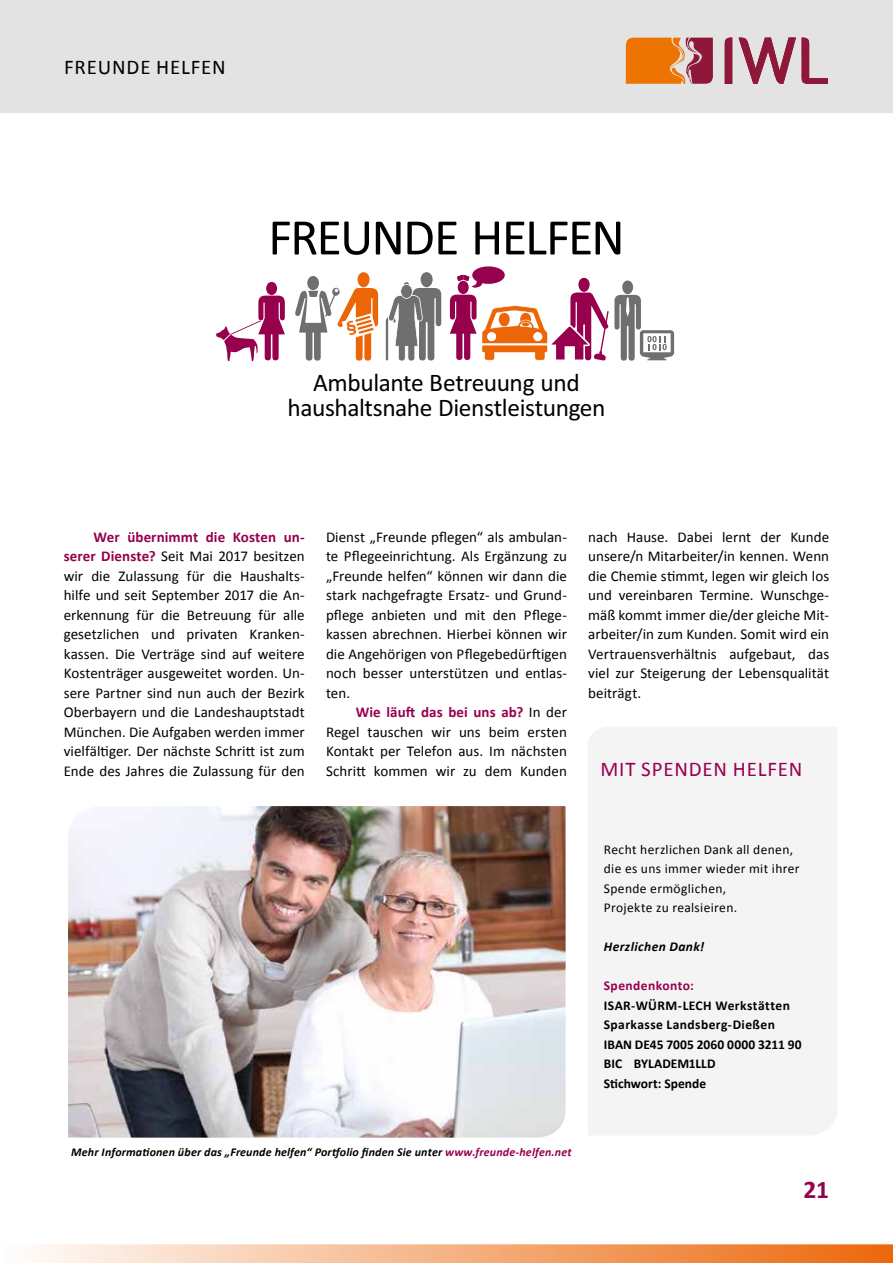
<style>
.page{position:relative;width:893px;height:1263px;background:#fff}
.page>*{position:absolute;margin:0;border:0;box-sizing:border-box;transform-origin:0 0}
.t1{font:51.75px "Calibri";letter-spacing:-.035em;color:#000}
.t2{font:700 25.5px "Calibri";color:#96004d}
.t3{font:25.35px/24.9px "Calibri";letter-spacing:-.015em;color:#000;text-align:center}
.t4{font:21px "Calibri";letter-spacing:.04em;color:#96004d}
.t5{font:21px "Calibri";letter-spacing:.04em;color:#000}
.t6{font:15px/19.5px "Calibri";color:#000;text-align:justify}
.t7{font:700 13.5px/19.5px "Calibri";letter-spacing:.02em;color:#000}
.t8{font:13.5px/19.5px "Calibri";letter-spacing:.025em;color:#000}
.t9{font:italic 700 13.5px "Calibri";letter-spacing:.03em;color:#000}
.t10{font:700 13.5px "Calibri";letter-spacing:.03em;color:#96004d}
.t11{font:italic 700 12px "Calibri";letter-spacing:.01em;color:#000}
.s1{font-weight:700;color:#96004d}
.s2{color:#96004d}
</style>
<div class="page">
<svg style="left:35px;top:1244px;width:858px;height:19px;background:#f4b182"></svg>
<div style="left:0;top:0;width:893px;height:113px;background:#e3e3e3"></div>
<svg style="left:626px;top:38px;width:87px;height:46px;background:#d56e31"></svg>
<svg style="left:724px;top:38px;width:104px;height:46px;background:#bf8e9c"></svg>
<svg style="left:216px;top:282px;width:69px;height:79px"></svg>
<svg style="left:386px;top:272px;width:55px;height:89px"></svg>
<svg style="left:295px;top:272px;width:83px;height:89px"></svg>
<svg style="left:450px;top:266px;width:224px;height:95px"></svg>
<div style="left:588px;top:727px;width:249px;height:408px;background:#f4f4f4"></div>
<img style="left:68px;top:806px;width:498px;height:331px">
<h3 class="t5" style="left:64px;top:54px;width:163px">FREUNDE HELFEN</h3>
<h1 class="t1" style="left:268px;top:204px;width:358px">FREUNDE HELFEN</h1>
<h3 class="t3" style="left:287px;top:370px;width:319px">Ambulante Betreuung und haushaltsnahe Dienstleistungen</h3>
<p class="t6" style="left:64px;top:527px;width:242px;text-indent:30px"><span class="s1">Wer übernimmt die Kosten un&shy;serer Dienste?</span> Seit Mai 2017 besitzen wir die Zulassung für die Haushalts&shy;hilfe und seit September 2017 die An&shy;erkennung für die Betreuung für alle gesetzlichen und privaten Kranken&shy;kassen. Die Verträge sind auf weitere Kostenträger ausgeweitet worden. Un&shy;sere Partner sind nun auch der Bezirk Oberbayern und die Landeshauptstadt München. Die Aufgaben werden immer vielfältiger. Der nächste Schritt ist zum Ende des Jahres die Zulassung für den</p>
<p class="t6" style="left:326px;top:527px;width:242px">Dienst „Freunde pflegen“ als ambulan&shy;te Pflegeeinrichtung. Als Ergänzung zu „Freunde helfen“ können wir dann die stark nachgefragte Ersatz- und Grund&shy;pflege anbieten und mit den Pflege&shy;kassen abrechnen. Hierbei können wir die Angehörigen von Pflegebedürftigen noch besser unterstützen und entlas&shy;ten.</p>
<p class="t6" style="left:326px;top:702px;width:242px;text-indent:30px"><span class="s1">Wie läuft das bei uns ab?</span> In der Regel tauschen wir uns beim ersten Kontakt per Telefon aus. Im nächsten Schritt kommen wir zu dem Kunden</p>
<p class="t6" style="left:588px;top:527px;width:242px">nach Hause. Dabei lernt der Kunde unsere/n Mitarbeiter/in kennen. Wenn die Chemie stimmt, legen wir gleich los und vereinbaren Termine. Wunschge&shy;mäß kommt immer die/der gleiche Mit&shy;arbeiter/in zum Kunden. Somit wird ein Vertrauensverhältnis aufgebaut, das viel zur Steigerung der Lebensqualität beiträgt.</p>
<h3 class="t4" style="left:600px;top:755px;width:203px">MIT SPENDEN HELFEN</h3>
<p class="t11" style="left:71px;top:1144px;width:502px">Mehr Informationen über das „Freunde helfen“ Portfolio finden Sie unter <span class="s2">www.freunde-helfen.net</span></p>
<p class="t8" style="left:604px;top:839px;width:197px">Recht herzlichen Dank all denen, die es uns immer wieder mit ihrer<br>Spende ermöglichen,<br>Projekte zu realsieiren.</p>
<p class="t9" style="left:604px;top:938px;width:102px">Herzlichen Dank!</p>
<p class="t10" style="left:604px;top:977px;width:91px">Spendenkonto:</p>
<p class="t7" style="left:604px;top:995px;width:199px">ISAR-WÜRM-LECH Werkstätten<br>Sparkasse Landsberg-Dießen<br>IBAN DE45 7005 2060 0000 3211 90<br>BIC BYLADEM1LLD<br>Stichwort: Spende</p>
<h2 class="t2" style="left:803px;top:1173px;width:27px">21</h2>
</div>
